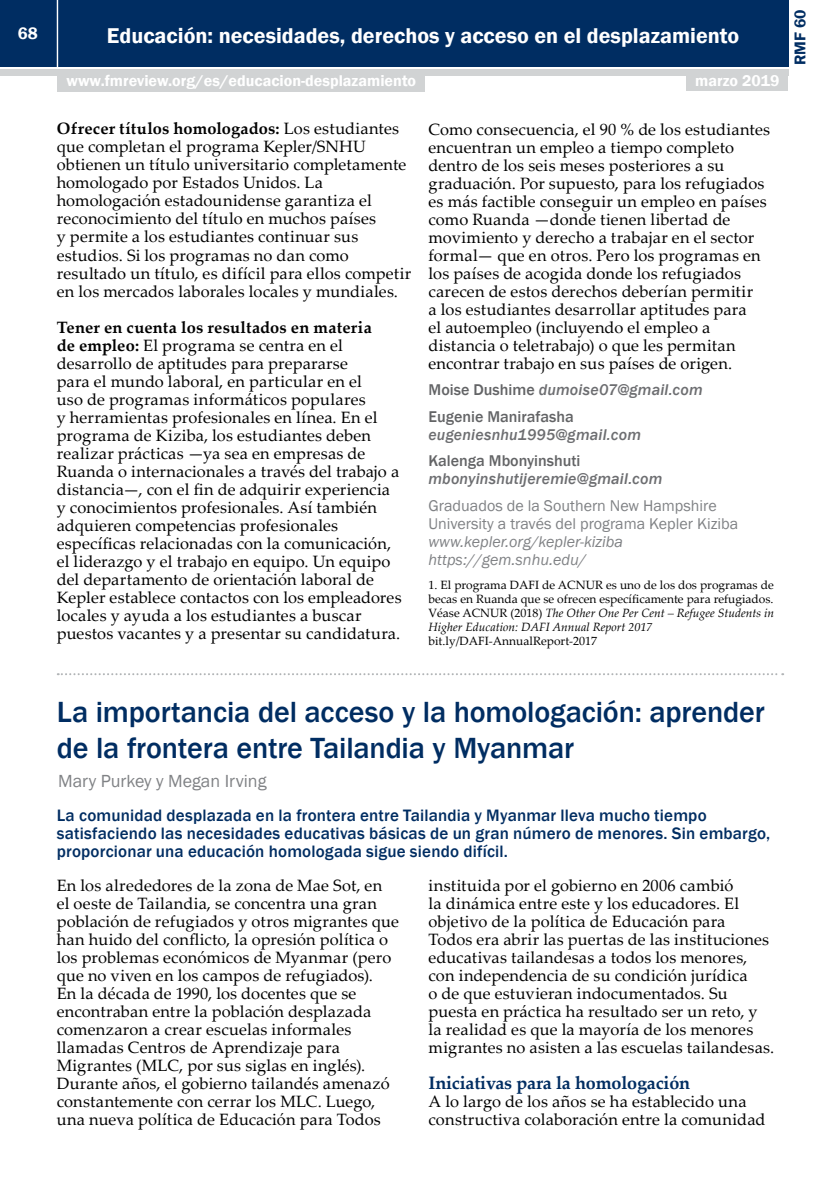
<style>
.page{position:relative;width:840px;height:1191px;background:#fff}
.page>*{position:absolute;margin:0;border:0;box-sizing:border-box;transform-origin:0 0}
.t1{font:500 30px/36px "Franklin Gothic";letter-spacing:-.005em;color:#002d62}
.t2{font:600 22px "Franklin Gothic";color:#fff}
.t3{font:700 18px "Palatino Linotype";letter-spacing:-.01em;color:#002d62}
.t4{font:18px "Franklin Gothic";color:#808285}
.t5{font:500 17px/18px "Franklin Gothic";letter-spacing:.01em;color:#002d62}
.t6{font:600 17px "Franklin Gothic";color:#fff}
.t7{font:16.4px/18px "Palatino Linotype";letter-spacing:.01em;color:#000}
.t8{font:16px/18px "Franklin Gothic";color:#808285}
.t9{font:500 16px/26.4px "Franklin Gothic";color:#636466}
.t10{font:italic 500 16px "Franklin Gothic";letter-spacing:.01em;color:#6d6e71}
.t11{font:600 16px "Franklin Gothic";color:#fff}
.t12{font:italic 16px/18px "Franklin Gothic";color:#808285}
.t13{font:600 16px "Franklin Gothic";color:#002d62}
.t14{font:12px/14px "Palatino Linotype";color:#000;text-align:justify}
.s1{font-weight:700}
.s2{font-style:italic;color:#6d6e71}
.s3{font-style:italic}
</style>
<div class="page">
<div style="left:0;top:0;width:787px;height:66px;background:#002d62"></div>
<div style="left:0;top:69px;width:787px;height:6px;background:#d1d3d4"></div>
<hr style="left:57px;top:0;width:1px;height:67px;background:#fff">
<div style="left:686px;top:73px;width:101px;height:18px;background:#d1d3d4"></div>
<div style="left:57px;top:74px;width:368px;height:18px;background:#d1d3d4"></div>
<svg style="left:58px;top:673px;width:724px;height:2px"></svg>
<p class="t6" style="left:18px;top:23px;width:21px">68</p>
<h2 class="t2" style="left:107px;top:22px;width:633px">Educación: necesidades, derechos y acceso en el desplazamiento</h2>
<p class="t11" style="left:66px;top:71px;width:351px">www.fmreview.org/es/educacion-desplazamiento</p>
<p class="t11" style="left:695px;top:71px;width:86px">marzo 2019</p>
<p class="t7" style="left:57px;top:119px;width:356px"><span class="s1">Ofrecer títulos homologados:</span> Los estudiantes que completan el programa Kepler/SNHU obtienen un título universitario completamente homologado por Estados Unidos. La homologación estadounidense garantiza el reconocimiento del título en muchos países<br>y permite a los estudiantes continuar sus estudios. Si los programas no dan como resultado un título, es difícil para ellos competir en los mercados laborales locales y mundiales.</p>
<p class="t7" style="left:57px;top:317px;width:346px"><span class="s1">Tener en cuenta los resultados en materia<br>de empleo:</span> El programa se centra en el desarrollo de aptitudes para prepararse<br>para el mundo laboral, en particular en el<br>uso de programas informáticos populares<br>y herramientas profesionales en línea. En el programa de Kiziba, los estudiantes deben realizar prácticas —ya sea en empresas de Ruanda o internacionales a través del trabajo a distancia—, con el fin de adquirir experiencia y conocimientos profesionales. Así también adquieren competencias profesionales específicas relacionadas con la comunicación, el liderazgo y el trabajo en equipo. Un equipo del departamento de orientación laboral de Kepler establece contactos con los empleadores locales y ayuda a los estudiantes a buscar puestos vacantes y a presentar su candidatura.</p>
<p class="t7" style="left:428px;top:119px;width:343px">Como consecuencia, el 90 % de los estudiantes encuentran un empleo a tiempo completo dentro de los seis meses posteriores a su graduación. Por supuesto, para los refugiados es más factible conseguir un empleo en países como Ruanda —donde tienen libertad de movimiento y derecho a trabajar en el sector formal— que en otros. Pero los programas en los países de acogida donde los refugiados carecen de estos derechos deberían permitir<br>a los estudiantes desarrollar aptitudes para<br>el autoempleo (incluyendo el empleo a distancia o teletrabajo) o que les permitan encontrar trabajo en sus países de origen.</p>
<p class="t9" style="left:428px;top:377px;width:276px">Moise Dushime <span class="s2">dumoise07@gmail.com<br></span>Eugenie Manirafasha</p>
<p class="t10" style="left:428px;top:424px;width:214px">eugeniesnhu1995@gmail.com</p>
<p class="t9" style="left:428px;top:448px;width:153px">Kalenga Mbonyinshuti</p>
<p class="t10" style="left:428px;top:469px;width:235px">mbonyinshutijeremie@gmail.com</p>
<p class="t8" style="left:428px;top:496px;width:311px">Graduados de la Southern New Hampshire<br>University a través del programa Kepler Kiziba</p>
<p class="t12" style="left:428px;top:532px;width:196px">www.kepler.org/kepler-kiziba https://gem.snhu.edu/</p>
<p class="t14" style="left:428px;top:578px;width:347px">1. El programa DAFI de ACNUR es uno de los dos programas de becas en Ruanda que se ofrecen específicamente para refugiados.<br>Véase ACNUR (2018) <span class="s3">The Other One Per Cent – Refugee Students in Higher Education: DAFI Annual Report 2017</span></p>
<p class="t14" style="left:428px;top:634px;width:170px">bit.ly/DAFI-AnnualReport-2017</p>
<p class="t13" style="left:789px;top:65px;width:57px;rotate:-90deg">RMF 60</p>
<h1 class="t1" style="left:57px;top:694px;width:709px">La importancia del acceso y la homologación: aprender de la frontera entre Tailandia y Myanmar</h1>
<p class="t4" style="left:58px;top:770px;width:210px">Mary Purkey y Megan Irving</p>
<p class="t5" style="left:57px;top:806px;width:714px">La comunidad desplazada en la frontera entre Tailandia y Myanmar lleva mucho tiempo satisfaciendo las necesidades educativas básicas de un gran número de menores. Sin embargo, proporcionar una educación homologada sigue siendo difícil.</p>
<p class="t7" style="left:57px;top:875px;width:343px">En los alrededores de la zona de Mae Sot, en el oeste de Tailandia, se concentra una gran población de refugiados y otros migrantes que han huido del conflicto, la opresión política o los problemas económicos de Myanmar (pero que no viven en los campos de refugiados).<br>En la década de 1990, los docentes que se encontraban entre la población desplazada comenzaron a crear escuelas informales llamadas Centros de Aprendizaje para Migrantes (MLC, por sus siglas en inglés).<br>Durante años, el gobierno tailandés amenazó constantemente con cerrar los MLC. Luego, una nueva política de Educación para Todos</p>
<p class="t7" style="left:428px;top:875px;width:347px">instituida por el gobierno en 2006 cambió<br>la dinámica entre este y los educadores. El objetivo de la política de Educación para<br>Todos era abrir las puertas de las instituciones educativas tailandesas a todos los menores, con independencia de su condición jurídica<br>o de que estuvieran indocumentados. Su puesta en práctica ha resultado ser un reto, y la realidad es que la mayoría de los menores migrantes no asisten a las escuelas tailandesas.</p>
<p class="t3" style="left:428px;top:1069px;width:263px">Iniciativas para la homologación</p>
<p class="t7" style="left:428px;top:1091px;width:338px">A lo largo de los años se ha establecido una constructiva colaboración entre la comunidad</p>
</div>
